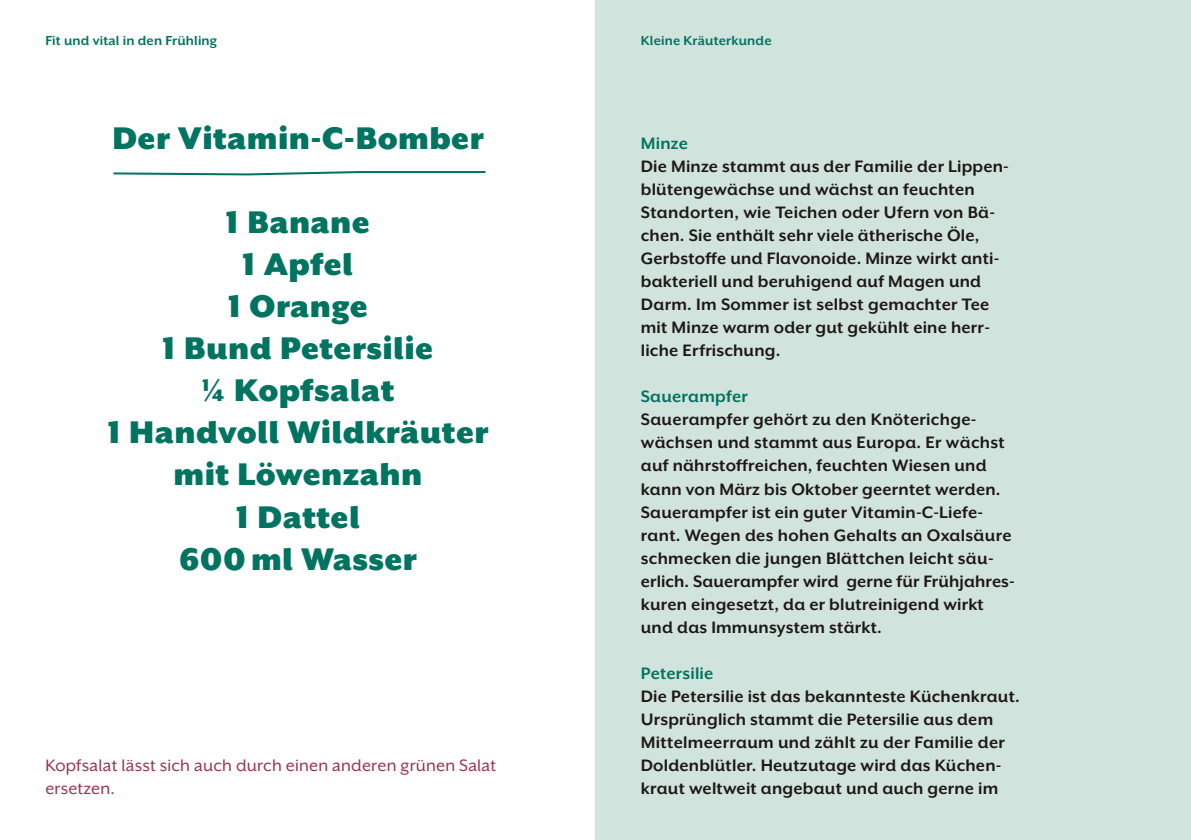
<style>
.page{position:relative;width:1191px;height:840px;background:#fff}
.page>*{position:absolute;margin:0;border:0;box-sizing:border-box;transform-origin:0 0}
.t1{font:900 36px/42px "Mr Eaves XL San OT";letter-spacing:.01em;color:#007460;text-align:center}
.t2{font:700 19px/23px "Mr Eaves XL San OT";letter-spacing:.01em;color:#1e1814}
.t3{font:19px/23px "Mr Eaves XL San OT";letter-spacing:.01em;color:#97344b}
.t4{font:700 19px "Mr Eaves XL San OT";letter-spacing:.01em;color:#007460}
.t5{font:700 15px "Mr Eaves XL San OT";letter-spacing:.01em;color:#007460}
</style>
<div class="page">
<div style="left:595px;top:0;width:596px;height:839px;background:#d1e3dd"></div>
<svg style="left:113px;top:171px;width:373px;height:4px"></svg>
<p class="t5" style="left:45px;top:33px;width:173px">Fit und vital in den Frühling</p>
<p class="t5" style="left:641px;top:33px;width:132px">Kleine Kräuterkunde</p>
<h1 class="t1" style="left:112px;top:117px;width:373px">Der Vitamin-C-Bomber</h1>
<h1 class="t1" style="left:107px;top:201px;width:382px">1 Banane<br>1 Apfel<br>1 Orange<br>1 Bund Petersilie<br>¼ Kopfsalat<br>1 Handvoll Wildkräuter mit Löwenzahn<br>1 Dattel<br>600 ml Wasser</h1>
<p class="t3" style="left:45px;top:753px;width:452px">Kopfsalat lässt sich auch durch einen anderen grünen Salat ersetzen.</p>
<p class="t4" style="left:641px;top:134px;width:48px">Minze</p>
<p class="t2" style="left:641px;top:155px;width:369px">Die Minze stammt aus der Familie der Lippen&shy;blütengewächse und wächst an feuchten Standorten, wie Teichen oder Ufern von Bä&shy;chen. Sie enthält sehr viele ätherische Öle, Gerbstoffe und Flavonoide. Minze wirkt anti&shy;bakteriell und beruhigend auf Magen und Darm. Im Sommer ist selbst gemachter Tee mit Minze warm oder gut gekühlt eine herr&shy;liche Erfrischung.</p>
<p class="t4" style="left:641px;top:387px;width:108px">Sauerampfer</p>
<p class="t2" style="left:641px;top:408px;width:375px">Sauerampfer gehört zu den Knöterichge&shy;wächsen und stammt aus Europa. Er wächst auf nährstoffreichen, feuchten Wiesen und kann von März bis Oktober geerntet werden.<br>Sauerampfer ist ein guter Vitamin-C-Liefe&shy;rant. Wegen des hohen Gehalts an Oxalsäure schmecken die jungen Blättchen leicht säu&shy;erlich. Sauerampfer wird gerne für Frühjahres&shy;kuren eingesetzt, da er blutreinigend wirkt und das Immunsystem stärkt.</p>
<p class="t4" style="left:641px;top:663px;width:74px">Petersilie</p>
<p class="t2" style="left:641px;top:684px;width:380px">Die Petersilie ist das bekannteste Küchenkraut.<br>Ursprünglich stammt die Petersilie aus dem Mittelmeerraum und zählt zu der Familie der Doldenblütler. Heutzutage wird das Küchen&shy;kraut weltweit angebaut und auch gerne im</p>
</div>
